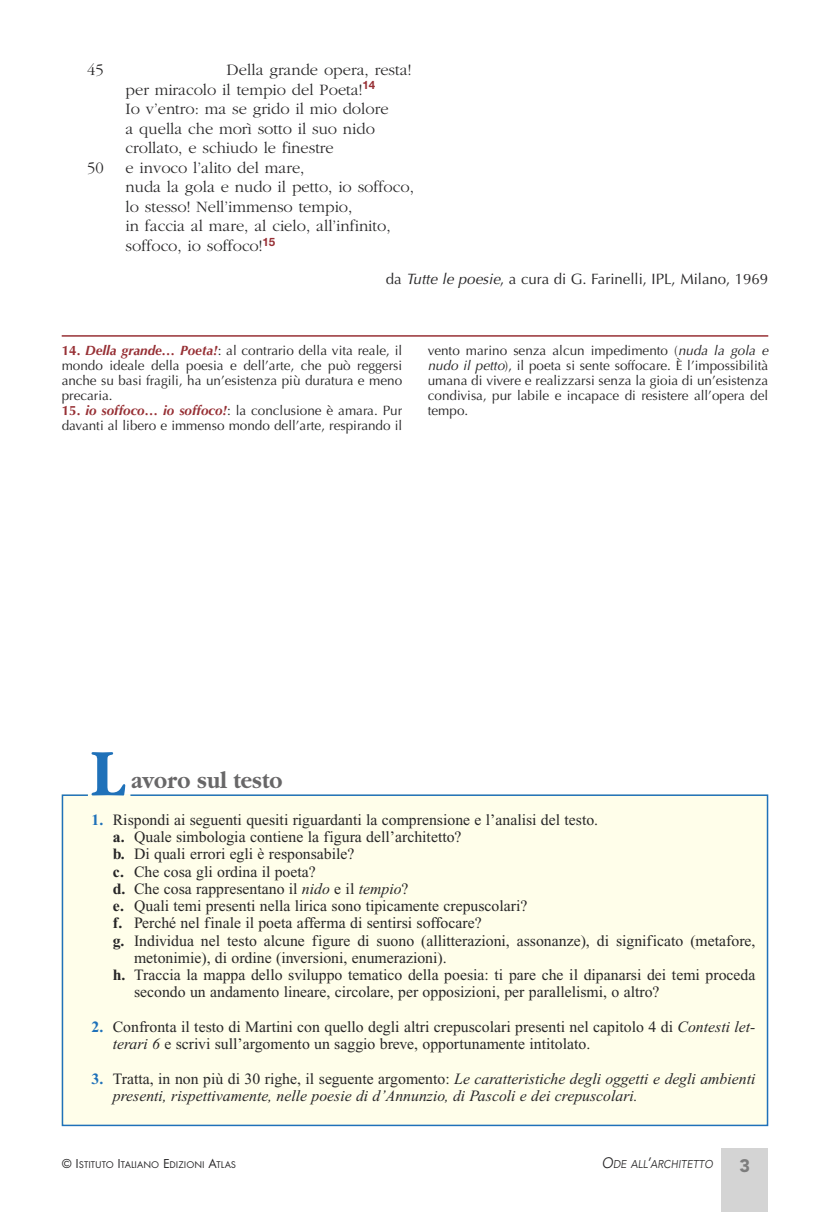
<style>
.page{position:relative;width:830px;height:1212px;background:#fff}
.page>*{position:absolute;margin:0;border:0;box-sizing:border-box;transform-origin:0 0}
.t1{font:700 69.15px "Garamond";color:#1f71b9;scale:.9 1}
.t2{font:700 24px "Garamond";color:#686768;scale:.9 1}
.t3{font:900 18px "Avenir";color:#7d7d7d}
.t4{font:300 16.5px/19.5px "Garamond";color:#272627}
.t5{font:15.75px/17.2px "Times New Roman";color:#272627}
.t6{font:italic 15.75px/17.2px "Times New Roman";color:#272627}
.t7{font:15px "Optima";color:#272627}
.t8{font:13.5px/15px "Optima";color:#272627;text-align:justify}
.t9{font:italic 11.25px "Avenir";letter-spacing:.005em;color:#272627;scale:.9 1}
.t10{font:10.2px "Futura T";color:#272627}
.s1{font-style:italic}
.s2{font-weight:700;color:#973035}
.s3{font-weight:700;font-style:italic;color:#973035}
.s4{font-weight:700;color:#1f71b9}
.s5{font-weight:700}
.s6{font-weight:700;font-style:normal;color:#1f71b9}
.s7{font-style:normal}
.s8{font-size:13.5px}
.s9{font-size:15px}
</style>
<div class="page">
<div style="left:721px;top:1148px;width:46px;height:64px;background:#d4d4d4"></div>
<hr style="left:62px;top:335px;width:705px;height:2px;background:#973035">
<div style="left:61px;top:794px;width:707px;height:333px;background:#fffeea"></div>
<p class="t4" style="left:87px;top:60px;width:18px">45</p>
<p class="t4" style="left:125px;top:60px;width:287px;text-indent:101px">Della grande opera, resta! per miracolo il tempio del Poeta!<sup>14<br></sup>Io v’entro: ma se grido il mio dolore<br>a quella che morì sotto il suo nido crollato, e schiudo le finestre</p>
<p class="t4" style="left:87px;top:157px;width:18px">50</p>
<p class="t4" style="left:125px;top:157px;width:290px">e invoco l’alito del mare,<br>nuda la gola e nudo il petto, io soffoco, lo stesso! Nell’immenso tempio,<br>in faccia al mare, al cielo, all’infinito, soffoco, io soffoco!<sup>15</sup></p>
<p class="t7" style="left:385px;top:273px;width:384px">da <span class="s1">Tutte le poesie</span>, a cura di G. Farinelli, IPL, Milano, 1969</p>
<p class="t8" style="left:62px;top:344px;width:342px"><span class="s2">14.</span> <span class="s3">Della grande… Poeta!</span>: al contrario della vita reale, il mondo ideale della poesia e dell’arte, che può reggersi anche su basi fragili, ha un’esistenza più duratura e meno precaria.</p>
<p class="t8" style="left:62px;top:404px;width:342px"><span class="s2">15.</span> <span class="s3">io soffoco… io soffoco!</span>: la conclusione è amara. Pur davanti al libero e immenso mondo dell’arte, respirando il</p>
<p class="t8" style="left:427px;top:344px;width:342px">vento marino senza alcun impedimento (<span class="s1">nuda la gola e nudo il petto</span>), il poeta si sente soffocare. È l’impossibilità umana di vivere e realizzarsi senza la gioia di un’esistenza condivisa, pur labile e incapace di resistere all’opera del tempo.</p>
<h1 class="t1" style="left:91px;top:731px;width:39px">L</h1>
<h2 class="t2" style="left:131px;top:766px;width:169px">avoro sul testo</h2>
<p class="t5" style="left:91px;top:812px;width:508px"><span class="s4">1.</span> Rispondi ai seguenti quesiti riguardanti la comprensione e l’analisi del testo.</p>
<p class="t5" style="left:113px;top:829px;width:350px"><span class="s5">a.</span> Quale simbologia contiene la figura dell’architetto?</p>
<p class="t5" style="left:113px;top:847px;width:243px"><span class="s5">b.</span> Di quali errori egli è responsabile?</p>
<p class="t5" style="left:113px;top:864px;width:204px"><span class="s5">c.</span> Che cosa gli ordina il poeta?</p>
<p class="t5" style="left:113px;top:881px;width:297px"><span class="s5">d.</span> Che cosa rappresentano il <span class="s1">nido</span> e il <span class="s1">tempio</span>?</p>
<p class="t5" style="left:113px;top:898px;width:416px"><span class="s5">e.</span> Quali temi presenti nella lirica sono tipicamente crepuscolari?</p>
<p class="t5" style="left:113px;top:916px;width:370px"><span class="s5">f.</span> Perché nel finale il poeta afferma di sentirsi soffocare?</p>
<p class="t5" style="left:113px;top:933px;width:644px"><span class="s5">g.</span> Individua nel testo alcune figure di suono (allitterazioni, assonanze), di significato (metafore,</p>
<p class="t5" style="left:134px;top:950px;width:314px">metonimie), di ordine (inversioni, enumerazioni).</p>
<p class="t5" style="left:113px;top:967px;width:644px"><span class="s5">h.</span> Traccia la mappa dello sviluppo tematico della poesia: ti pare che il dipanarsi dei temi proceda</p>
<p class="t5" style="left:134px;top:985px;width:526px">secondo un andamento lineare, circolare, per opposizioni, per parallelismi, o altro?</p>
<p class="t5" style="left:113px;top:1019px;width:644px;text-indent:-21px"><span class="s4">2.</span> Confronta il testo di Martini con quello degli altri crepuscolari presenti nel capitolo 4 di <span class="s1">Contesti let&shy;terari 6</span> e scrivi sull’argomento un saggio breve, opportunamente intitolato.</p>
<p class="t6" style="left:113px;top:1071px;width:644px;text-indent:-21px"><span class="s6">3.</span> <span class="s7">Tratta, in non più di 30 righe, il seguente argomento:</span> Le caratteristiche degli oggetti e degli ambienti presenti, rispettivamente, nelle poesie di d’Annunzio, di Pascoli e dei crepuscolari.</p>
<p class="t10" style="left:62px;top:1158px;width:176px"><span class="s8">© I</span>STITUTO <span class="s8">I</span>TALIANO <span class="s8">E</span>DIZIONI <span class="s8">A</span>TLAS</p>
<p class="t9" style="left:601px;top:1159px;width:125px"><span class="s9">O</span>DE ALL<span class="s9">’</span>ARCHITETTO</p>
<p class="t3" style="left:739px;top:1159px;width:12px">3</p>
</div>
